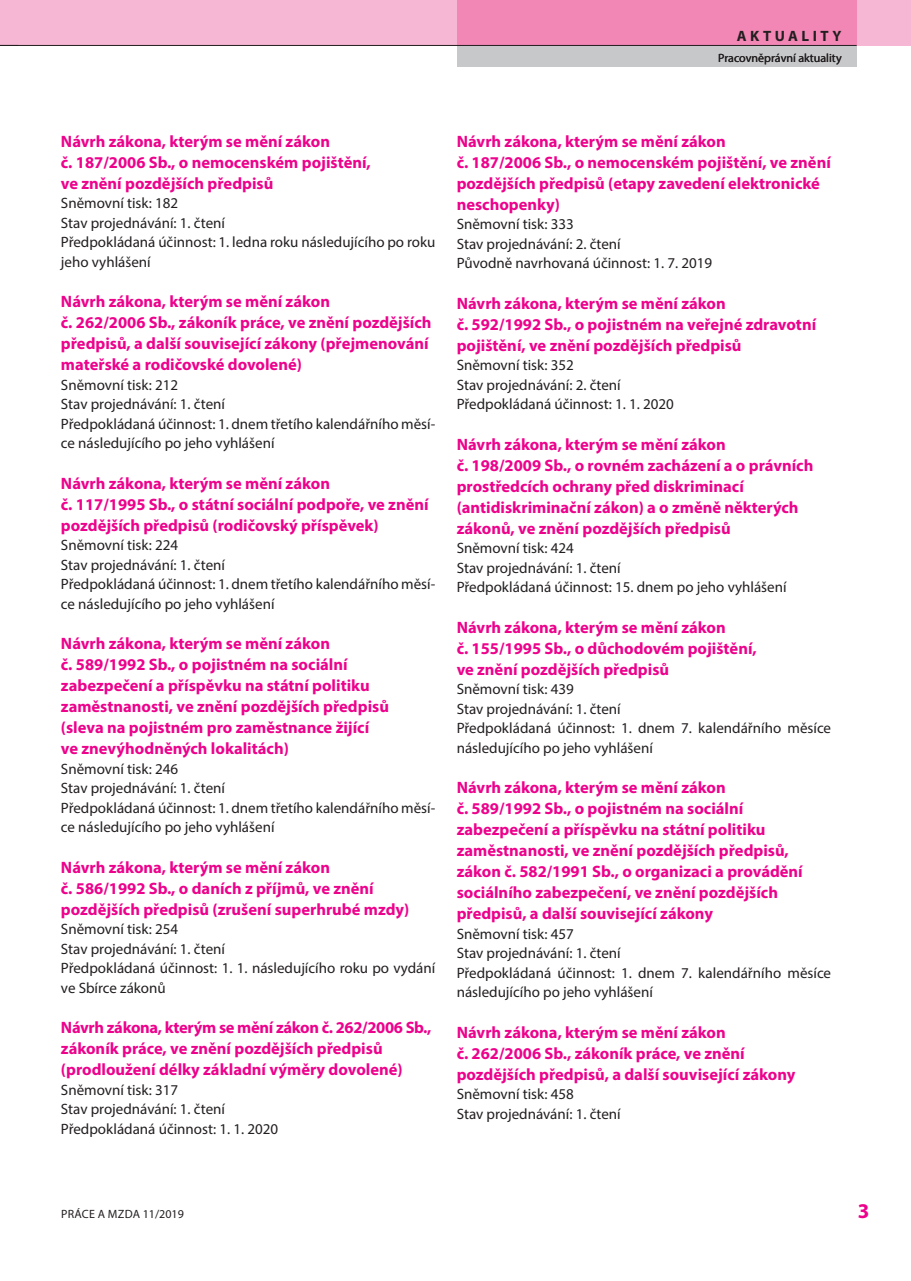
<style>
.page{position:relative;width:911px;height:1281px;background:#fff}
.page>*{position:absolute;margin:0;border:0;box-sizing:border-box;transform-origin:0 0}
.t1{font:700 21px "Myriad Pro";color:#ed028c}
.t2{font:700 16.5px/21px "Myriad Pro";color:#ed028c}
.t3{font:15px/19.5px "Myriad Pro";color:#231f20}
.t4{font:700 15px "Myriad Pro";letter-spacing:.235em;color:#231f20}
.t5{font:12px "Myriad Pro";color:#231f20}
</style>
<div class="page">
<div style="left:6px;top:0;width:904px;height:46px;background:#f6b7d4"></div>
<div style="left:456px;top:0;width:400px;height:67px;background:#c7c8ca"></div>
<div style="left:456px;top:0;width:400px;height:46px;background:#f287b6"></div>
<div style="left:0;top:0;width:6px;height:46px;background:#f6b7d4"></div>
<hr style="left:0;top:45px;width:856px;height:1px;background:#231f20">
<p class="t4" style="left:736px;top:26px;width:106px">Aktua lity</p>
<p class="t5" style="left:718px;top:51px;width:125px">Pracovněprávní aktuality</p>
<p class="t2" style="left:61px;top:130px;width:311px">Návrh zákona, kterým se mění zákon<br>č. 187/2006 Sb., o nemocenském pojištění, ve znění pozdějších předpisů</p>
<p class="t3" style="left:61px;top:193px;width:376px">Sněmovní tisk: 182<br>Stav projednávání: 1. čtení<br>Předpokládaná účinnost: 1. ledna roku následujícího po roku jeho vyhlášení</p>
<p class="t2" style="left:61px;top:291px;width:372px">Návrh zákona, kterým se mění zákon<br>č. 262/2006 Sb., zákoník práce, ve znění pozdějších předpisů, a další související zákony (přejmenování mateřské a rodičovské dovolené)</p>
<p class="t3" style="left:61px;top:375px;width:376px">Sněmovní tisk: 212<br>Stav projednávání: 1. čtení<br>Předpokládaná účinnost: 1. dnem třetího kalendářního měsí&shy;ce následujícího po jeho vyhlášení</p>
<p class="t2" style="left:61px;top:472px;width:369px">Návrh zákona, kterým se mění zákon<br>č. 117/1995 Sb., o státní sociální podpoře, ve znění pozdějších předpisů (rodičovský příspěvek)</p>
<p class="t3" style="left:61px;top:535px;width:376px">Sněmovní tisk: 224<br>Stav projednávání: 1. čtení<br>Předpokládaná účinnost: 1. dnem třetího kalendářního měsí&shy;ce následujícího po jeho vyhlášení</p>
<p class="t2" style="left:61px;top:633px;width:329px">Návrh zákona, kterým se mění zákon<br>č. 589/1992 Sb., o pojistném na sociální zabezpečení a příspěvku na státní politiku zaměstnanosti, ve znění pozdějších předpisů (sleva na pojistném pro zaměstnance žijící ve znevýhodněných lokalitách)</p>
<p class="t3" style="left:61px;top:759px;width:376px">Sněmovní tisk: 246<br>Stav projednávání: 1. čtení<br>Předpokládaná účinnost: 1. dnem třetího kalendářního měsí&shy;ce následujícího po jeho vyhlášení</p>
<p class="t2" style="left:61px;top:856px;width:350px">Návrh zákona, kterým se mění zákon<br>č. 586/1992 Sb., o daních z příjmů, ve znění pozdějších předpisů (zrušení superhrubé mzdy)</p>
<p class="t3" style="left:61px;top:919px;width:376px">Sněmovní tisk: 254<br>Stav projednávání: 1. čtení<br>Předpokládaná účinnost: 1. 1. následujícího roku po vydání ve Sbírce zákonů</p>
<p class="t2" style="left:61px;top:1017px;width:372px">Návrh zákona, kterým se mění zákon č. 262/2006 Sb., zákoník práce, ve znění pozdějších předpisů (prodloužení délky základní výměry dovolené)</p>
<p class="t3" style="left:61px;top:1080px;width:219px">Sněmovní tisk: 317<br>Stav projednávání: 1. čtení<br>Předpokládaná účinnost: 1. 1. 2020</p>
<p class="t2" style="left:456px;top:130px;width:375px">Návrh zákona, kterým se mění zákon<br>č. 187/2006 Sb., o nemocenském pojištění, ve znění pozdějších předpisů (etapy zavedení elektronické neschopenky)</p>
<p class="t3" style="left:456px;top:214px;width:257px">Sněmovní tisk: 333<br>Stav projednávání: 2. čtení<br>Původně navrhovaná účinnost: 1. 7. 2019</p>
<p class="t2" style="left:456px;top:292px;width:361px">Návrh zákona, kterým se mění zákon<br>č. 592/1992 Sb., o pojistném na veřejné zdravotní pojištění, ve znění pozdějších předpisů</p>
<p class="t3" style="left:456px;top:355px;width:219px">Sněmovní tisk: 352<br>Stav projednávání: 2. čtení<br>Předpokládaná účinnost: 1. 1. 2020</p>
<p class="t2" style="left:456px;top:433px;width:358px">Návrh zákona, kterým se mění zákon<br>č. 198/2009 Sb., o rovném zacházení a o právních prostředcích ochrany před diskriminací (antidiskriminační zákon) a o změně některých zákonů, ve znění pozdějších předpisů</p>
<p class="t3" style="left:456px;top:538px;width:331px">Sněmovní tisk: 424<br>Stav projednávání: 1. čtení<br>Předpokládaná účinnost: 15. dnem po jeho vyhlášení</p>
<p class="t2" style="left:456px;top:616px;width:301px">Návrh zákona, kterým se mění zákon<br>č. 155/1995 Sb., o důchodovém pojištění, ve znění pozdějších předpisů</p>
<p class="t3" style="left:456px;top:679px;width:376px">Sněmovní tisk: 439<br>Stav projednávání: 1. čtení<br>Předpokládaná účinnost: 1. dnem 7. kalendářního měsíce následujícího po jeho vyhlášení</p>
<p class="t2" style="left:456px;top:777px;width:347px">Návrh zákona, kterým se mění zákon<br>č. 589/1992 Sb., o pojistném na sociální zabezpečení a příspěvku na státní politiku zaměstnanosti, ve znění pozdějších předpisů, zákon č. 582/1991 Sb., o organizaci a provádění sociálního zabezpečení, ve znění pozdějších předpisů, a další související zákony</p>
<p class="t3" style="left:456px;top:924px;width:376px">Sněmovní tisk: 457<br>Stav projednávání: 1. čtení<br>Předpokládaná účinnost: 1. dnem 7. kalendářního měsíce následujícího po jeho vyhlášení</p>
<p class="t2" style="left:456px;top:1021px;width:340px">Návrh zákona, kterým se mění zákon<br>č. 262/2006 Sb., zákoník práce, ve znění pozdějších předpisů, a další související zákony</p>
<p class="t3" style="left:456px;top:1084px;width:166px">Sněmovní tisk: 458<br>Stav projednávání: 1. čtení</p>
<p class="t5" style="left:61px;top:1206px;width:124px">PRÁCE A MZDA 11/2019</p>
<p class="t1" style="left:857px;top:1197px;width:13px">3</p>
</div>
